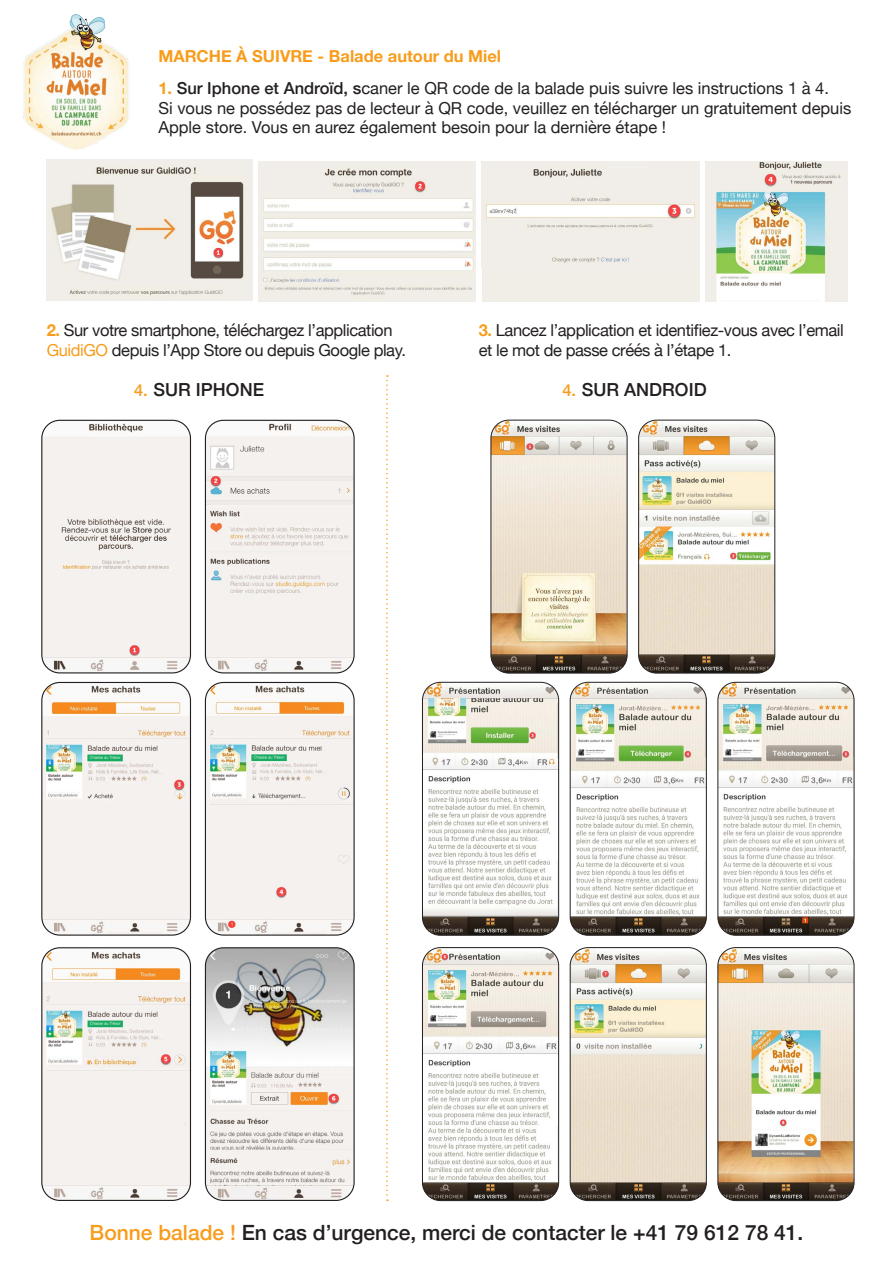
<style>
.page{position:relative;width:893px;height:1263px;background:#fff}
.page>*{position:absolute;margin:0;border:0;box-sizing:border-box;transform-origin:0 0}
.t1{font:500 21px "Helvetica Neue";color:#231f20}
.t2{font:500 18px "Helvetica Neue";color:#231f20}
.t3{font:16.5px/19.5px "Helvetica Neue";color:#231f20}
.t4{font:16.5px/19.5px "Helvetica Neue";letter-spacing:-.025em;color:#231f20}
.t5{font:700 16.5px "Helvetica Neue";color:#f89c1c}
.s1{font-weight:700;color:#f89c1c}
.s2{font-weight:500}
.s3{color:#f89c1c}
.s4{font-size:16.5px;color:#f89c1c}
</style>
<div class="page">
<img style="left:491px;top:420px;width:136px;height:253px">
<div style="left:491px;top:420px;width:136px;height:253px;border:1px solid #231f20;border-radius:18px"></div>
<img style="left:422px;top:682px;width:137px;height:253px">
<div style="left:422px;top:682px;width:137px;height:254px;border:1px solid #231f20;border-radius:18px"></div>
<img style="left:422px;top:947px;width:137px;height:253px">
<div style="left:422px;top:947px;width:137px;height:254px;border:1px solid #231f20;border-radius:18px"></div>
<img style="left:639px;top:420px;width:136px;height:253px">
<div style="left:638px;top:420px;width:137px;height:253px;border:1px solid #231f20;border-radius:18px"></div>
<img style="left:570px;top:682px;width:136px;height:253px">
<div style="left:570px;top:682px;width:137px;height:254px;border:1px solid #231f20;border-radius:18px"></div>
<img style="left:719px;top:682px;width:135px;height:253px">
<div style="left:717px;top:682px;width:137px;height:254px;border:1px solid #231f20;border-radius:18px"></div>
<img style="left:570px;top:947px;width:136px;height:253px">
<div style="left:570px;top:947px;width:137px;height:254px;border:1px solid #231f20;border-radius:18px"></div>
<img style="left:719px;top:947px;width:135px;height:253px">
<div style="left:717px;top:947px;width:137px;height:254px;border:1px solid #231f20;border-radius:18px"></div>
<img style="left:258px;top:161px;width:218px;height:141px">
<div style="left:482px;top:161px;width:217px;height:141px;background:#f1eee7"></div>
<img style="left:486px;top:169px;width:209px;height:94px">
<img style="left:705px;top:161px;width:142px;height:141px">
<img style="left:205px;top:420px;width:149px;height:253px">
<div style="left:205px;top:420px;width:150px;height:253px;border:1px solid #231f20;border-radius:18px"></div>
<img style="left:42px;top:420px;width:148px;height:253px">
<div style="left:41px;top:420px;width:150px;height:253px;border:1px solid #231f20;border-radius:18px"></div>
<img style="left:205px;top:682px;width:148px;height:252px">
<div style="left:205px;top:682px;width:150px;height:254px;border:1px solid #231f20;border-radius:18px"></div>
<img style="left:43px;top:682px;width:147px;height:252px">
<div style="left:41px;top:682px;width:150px;height:254px;border:1px solid #231f20;border-radius:18px"></div>
<img style="left:205px;top:949px;width:148px;height:251px">
<div style="left:205px;top:947px;width:150px;height:254px;border:1px solid #231f20;border-radius:18px"></div>
<img style="left:43px;top:949px;width:147px;height:251px">
<div style="left:41px;top:947px;width:150px;height:254px;border:1px solid #231f20;border-radius:18px"></div>
<svg style="left:386px;top:375px;width:2px;height:826px"></svg>
<img style="left:23px;top:14px;width:107px;height:136px">
<img style="left:47px;top:159px;width:205px;height:142px">
<p class="t5" style="left:158px;top:43px;width:344px">MARCHE À SUIVRE - Balade autour du Miel</p>
<p class="t3" style="left:158px;top:79px;width:672px"><span class="s1">1.</span> <span class="s2">Sur Iphone et Androïd, s</span>caner le QR code de la balade puis suivre les instructions 1 à 4.</p>
<p class="t3" style="left:158px;top:99px;width:694px">Si vous ne possédez pas de lecteur à QR code, veuillez en télécharger un gratuitement depuis<br>Apple store. Vous en aurez également besoin pour la dernière étape !</p>
<p class="t4" style="left:47px;top:321px;width:361px"><span class="s1">2.</span> Sur votre smartphone, téléchargez l’application<br><span class="s3">GuidiGO</span> depuis l’App Store ou depuis Google play.</p>
<p class="t4" style="left:479px;top:321px;width:366px"><span class="s1">3.</span> Lancez l’application et identifiez-vous avec l’email et le mot de passe créés à l’étape 1.</p>
<p class="t2" style="left:134px;top:375px;width:131px"><span class="s4">4.</span> SUR IPHONE</p>
<p class="t2" style="left:562px;top:375px;width:146px"><span class="s4">4.</span> SUR ANDROID</p>
<p class="t1" style="left:90px;top:1215px;width:715px"><span class="s3">Bonne balade !</span> En cas d’urgence, merci de contacter le +41 79 612 78 41.</p>
</div>
